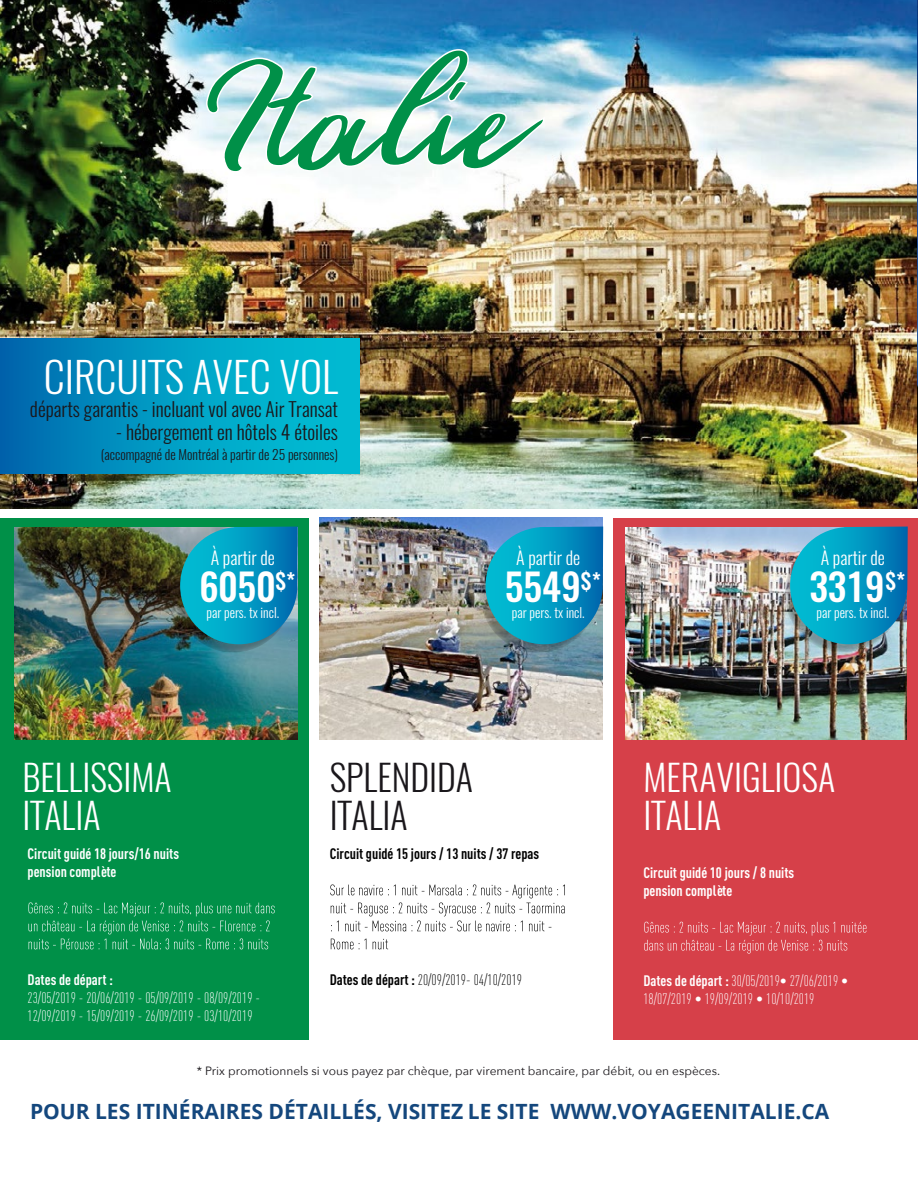
<style>
.page{position:relative;width:918px;height:1188px;background:#fff}
.page>*{position:absolute;margin:0;border:0;box-sizing:border-box;transform-origin:0 0}
.t1{font:300 42px "Oswald";color:#fff}
.t2{font:500 37.5px "Oswald";color:#fff}
.t3{font:300 36px/38.4px "Oswald";color:#fff}
.t4{font:300 36px/38.4px "Oswald";color:#1a171b}
.t5{font:700 21px "Open Sans";color:#14477d}
.t6{font:300 19.5px "Oswald";color:#1a171b}
.t7{font:300 17.85px "Oswald";color:#fff}
.t8{font:300 15px/18px "DIN Cond";color:#fff}
.t9{font:700 15px/18px "DIN Cond";color:#fff}
.t10{font:700 15px "DIN Cond";color:#000}
.t11{font:300 15px "DIN Cond";color:#000}
.t12{font:300 13.5px "Oswald";color:#1a171b}
.t13{font:300 13.35px "Oswald";color:#fff}
.t14{font:12px "Avenir Next";color:#1a171b}
.s1{font-weight:700}
</style>
<div class="page">
<img style="left:0;top:0;width:916px;height:508px">
<svg style="left:206px;top:48px;width:339px;height:125px"></svg>
<div style="left:0;top:518px;width:309px;height:521px;background:#009048"></div>
<img style="left:15px;top:528px;width:282px;height:212px">
<img style="left:319px;top:518px;width:284px;height:222px">
<div style="left:613px;top:518px;width:305px;height:521px;background:#d64049"></div>
<img style="left:625px;top:528px;width:282px;height:212px">
<div style="left:0;top:339px;width:360px;height:134px;background:linear-gradient(to right,#006eb0,#01c7d7)"></div>
<svg style="left:28px;top:902px;width:247px;height:47px"></svg>
<svg style="left:330px;top:884px;width:235px;height:47px"></svg>
<svg style="left:331px;top:939px;width:57px;height:10px"></svg>
<svg style="left:644px;top:922px;width:222px;height:32px"></svg>
<svg style="left:175px;top:527px;width:123px;height:126px;background:#1691b0"></svg>
<svg style="left:480px;top:527px;width:123px;height:126px;background:#1e96b8"></svg>
<img style="left:785px;top:527px;width:123px;height:126px">
<h1 class="t1" style="left:44px;top:348px;width:296px">CIRCUITS AVEC VOL</h1>
<h3 class="t6" style="left:30px;top:396px;width:310px">départs garantis - incluant vol avec Air Transat</h3>
<h3 class="t6" style="left:116px;top:419px;width:223px">- hébergement en hôtels 4 étoiles</h3>
<p class="t12" style="left:101px;top:445px;width:239px">(accompagné de Montréal à partir de 25 personnes)</p>
<p class="t7" style="left:211px;top:546px;width:66px">À partir de</p>
<h2 class="t2" style="left:199px;top:561px;width:97px">6050<sup>$*</sup></h2>
<p class="t13" style="left:207px;top:604px;width:74px">par pers. tx incl.</p>
<p class="t7" style="left:516px;top:546px;width:66px">À partir de</p>
<h2 class="t2" style="left:505px;top:561px;width:97px">5549<sup>$*</sup></h2>
<p class="t13" style="left:512px;top:604px;width:74px">par pers. tx incl.</p>
<p class="t7" style="left:821px;top:546px;width:66px">À partir de</p>
<h2 class="t2" style="left:809px;top:561px;width:97px">3319<sup>$*</sup></h2>
<p class="t13" style="left:816px;top:604px;width:74px">par pers. tx incl.</p>
<h3 class="t3" style="left:23px;top:758px;width:151px">BELLISSIMA<br>ITALIA</h3>
<h3 class="t4" style="left:330px;top:758px;width:145px">SPLENDIDA<br>ITALIA</h3>
<h3 class="t3" style="left:643px;top:758px;width:193px">MERAVIGLIOSA<br>ITALIA</h3>
<p class="t9" style="left:28px;top:845px;width:153px">Circuit guidé 18 jours/16 nuits pension complète</p>
<p class="t10" style="left:330px;top:845px;width:211px">Circuit guidé 15 jours / 13 nuits / 37 repas</p>
<p class="t9" style="left:643px;top:864px;width:152px">Circuit guidé 10 jours / 8 nuits pension complète</p>
<p class="t9" style="left:28px;top:971px;width:87px">Dates de départ :</p>
<p class="t8" style="left:28px;top:989px;width:234px">23/05/2019 - 20/06/2019 - 05/09/2019 - 08/09/2019 -<br>12/09/2019 - 15/09/2019 - 26/09/2019 - 03/10/2019</p>
<p class="t11" style="left:330px;top:971px;width:194px"><span class="s1">Dates de départ :</span> 20/09/2019- 04/10/2019</p>
<p class="t8" style="left:643px;top:972px;width:206px"><span class="s1">Dates de départ :</span> 30/05/2019• 27/06/2019 •<br>18/07/2019 • 19/09/2019 • 10/10/2019</p>
<p class="t14" style="left:197px;top:1061px;width:525px">* Prix promotionnels si vous payez par chèque, par virement bancaire, par débit, ou en espèces.</p>
<h3 class="t5" style="left:30px;top:1097px;width:801px">POUR LES ITINÉRAIRES DÉTAILLÉS, VISITEZ LE SITE WWW.VOYAGEENITALIE.CA</h3>
</div>
